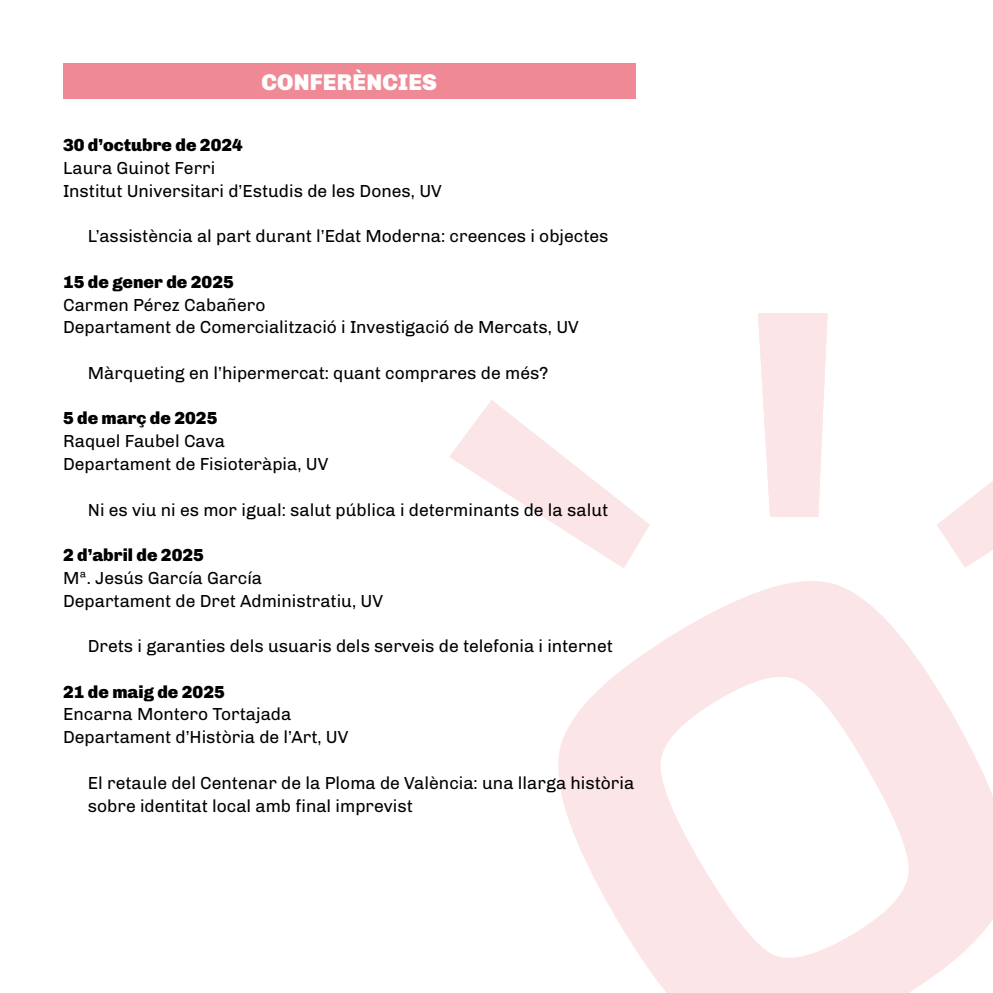
<style>
.page{position:relative;width:993px;height:993px;background:#fff}
.page>*{position:absolute;margin:0;border:0;box-sizing:border-box;transform-origin:0 0}
.t1{font:900 22.75px "Chivo";letter-spacing:.01em;color:#fff}
.t2{font:17.5px/22.8px "Chivo";color:#000}
.t3{font:900 17.5px "Chivo";color:#000}
</style>
<div class="page">
<div style="left:63px;top:63px;width:572px;height:35px;background:#ef8995"></div>
<svg style="left:558px;top:581px;width:434px;height:411px;fill:#fbe5e7"></svg>
<svg style="left:937px;top:482px;width:55px;height:85px"></svg>
<svg style="left:449px;top:400px;width:200px;height:168px"></svg>
<svg style="left:758px;top:313px;width:69px;height:203px;background:#fbe8ea"></svg>
<h1 class="t1" style="left:261px;top:68px;width:177px">CONFERÈNCIES</h1>
<p class="t3" style="left:63px;top:135px;width:181px">30 d’octubre de 2024</p>
<p class="t2" style="left:63px;top:157px;width:380px">Laura Guinot Ferri<br>Institut Universitari d’Estudis de les Dones, UV</p>
<p class="t2" style="left:88px;top:225px;width:522px">L’assistència al part durant l’Edat Moderna: creences i objectes</p>
<p class="t3" style="left:63px;top:271px;width:172px">15 de gener de 2025</p>
<p class="t2" style="left:63px;top:293px;width:517px">Carmen Pérez Cabañero<br>Departament de Comercialització i Investigació de Mercats, UV</p>
<p class="t2" style="left:88px;top:361px;width:461px">Màrqueting en l’hipermercat: quant comprares de més?</p>
<p class="t3" style="left:63px;top:408px;width:156px">5 de març de 2025</p>
<p class="t2" style="left:63px;top:430px;width:267px">Raquel Faubel Cava<br>Departament de Fisioteràpia, UV</p>
<p class="t2" style="left:88px;top:498px;width:521px">Ni es viu ni es mor igual: salut pública i determinants de la salut</p>
<p class="t3" style="left:63px;top:544px;width:142px">2 d’abril de 2025</p>
<p class="t2" style="left:63px;top:566px;width:321px">Mª. Jesús García García<br>Departament de Dret Administratiu, UV</p>
<p class="t2" style="left:88px;top:634px;width:526px">Drets i garanties dels usuaris dels serveis de telefonia i internet</p>
<p class="t3" style="left:63px;top:681px;width:163px">21 de maig de 2025</p>
<p class="t2" style="left:63px;top:703px;width:287px">Encarna Montero Tortajada<br>Departament d’Història de l’Art, UV</p>
<p class="t2" style="left:88px;top:771px;width:547px">El retaule del Centenar de la Ploma de València: una llarga història sobre identitat local amb final imprevist</p>
</div>
